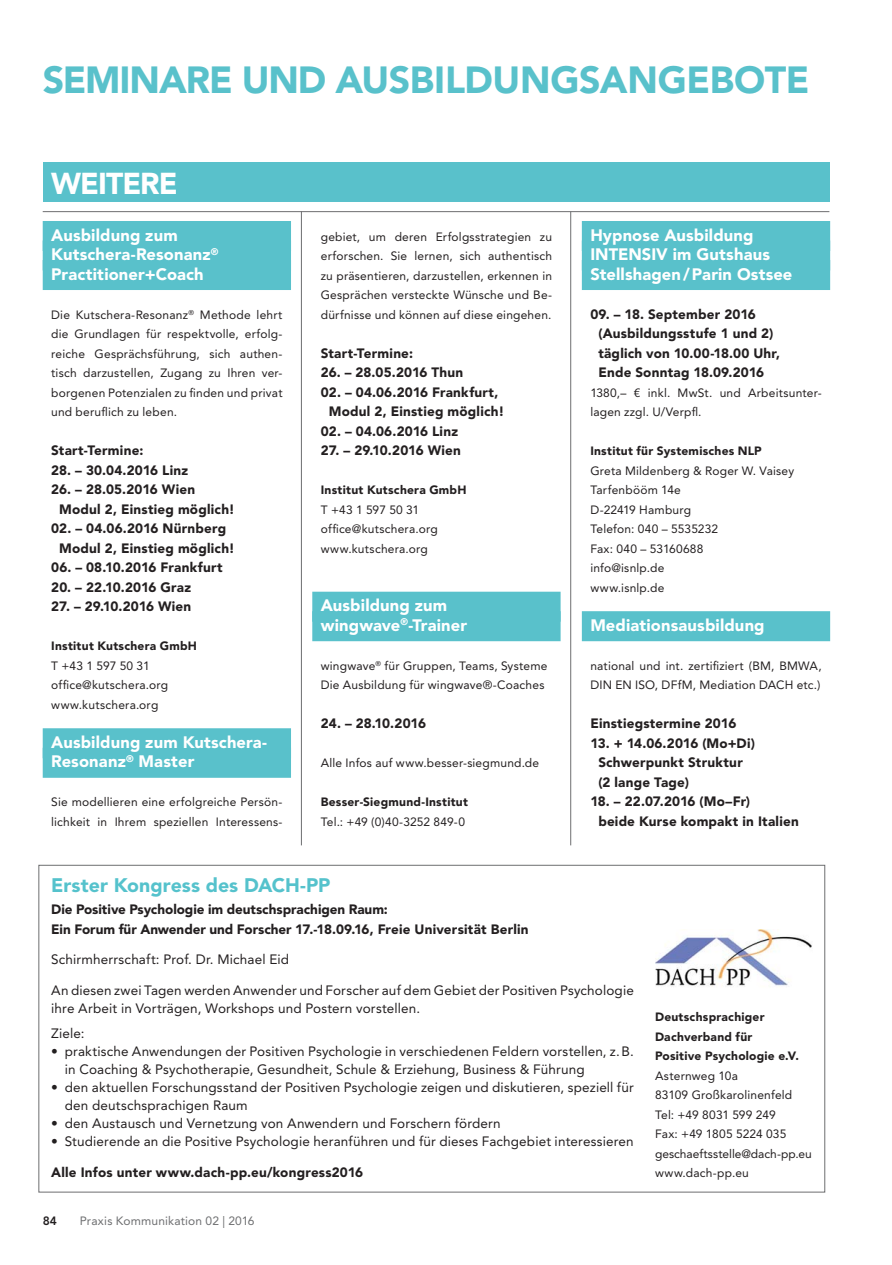
<style>
.page{position:relative;width:892px;height:1265px;background:#fff}
.page>*{position:absolute;margin:0;border:0;box-sizing:border-box;transform-origin:0 0}
.t1{font:900 37.5px "Avenir LT Std";letter-spacing:-.015em;color:#59c1cb}
.t2{font:900 30px "Avenir LT Std";letter-spacing:-.03em;color:#fff}
.t3{font:900 19.5px "Avenir LT Std";color:#55c2cc}
.t4{font:900 16.5px/19.5px "Avenir LT Std";letter-spacing:.01em;color:#fff}
.t5{font:13.5px/18px "Avenir LT Std";letter-spacing:.01em;color:#231f20}
.t6{font:900 13.5px/19.5px "Avenir LT Std";letter-spacing:.015em;color:#231f20}
.t7{font:900 13.5px/19.5px "Avenir LT Std";letter-spacing:-.005em;color:#231f20}
.t8{font:12px/19.5px "Avenir LT Std";letter-spacing:.015em;color:#231f20}
.t9{font:900 12px/19.5px "Avenir LT Std";letter-spacing:.02em;color:#231f20}
.t10{font:12px "Avenir LT Std";letter-spacing:.015em;color:#6d6e70}
.t11{font:800 12px "Avenir LT Std";color:#231f20}
</style>
<div class="page">
<hr style="left:301px;top:211px;width:1px;height:634px;background:#6d6e70">
<hr style="left:570px;top:211px;width:1px;height:634px;background:#6d6e70">
<hr style="left:43px;top:211px;width:786px;height:1px;background:#6d6e70">
<div style="left:43px;top:162px;width:786px;height:40px;background:#59c1cb"></div>
<div style="left:43px;top:221px;width:248px;height:30px;background:#59c1cb"></div>
<div style="left:43px;top:240px;width:248px;height:30px;background:#59c1cb"></div>
<div style="left:43px;top:260px;width:248px;height:30px;background:#59c1cb"></div>
<div style="left:43px;top:728px;width:248px;height:30px;background:#59c1cb"></div>
<div style="left:43px;top:747px;width:248px;height:30px;background:#59c1cb"></div>
<div style="left:312px;top:591px;width:249px;height:30px;background:#59c1cb"></div>
<div style="left:312px;top:611px;width:249px;height:30px;background:#59c1cb"></div>
<div style="left:582px;top:221px;width:248px;height:30px;background:#59c1cb"></div>
<div style="left:582px;top:240px;width:248px;height:30px;background:#59c1cb"></div>
<div style="left:582px;top:260px;width:248px;height:30px;background:#59c1cb"></div>
<div style="left:582px;top:611px;width:248px;height:30px;background:#59c1cb"></div>
<img style="left:655px;top:929px;width:157px;height:58px">
<h1 class="t1" style="left:43px;top:62px;width:768px">SEMINARE UND AUSBILDUNGSANGEBOTE</h1>
<h2 class="t2" style="left:51px;top:169px;width:128px">WEITERE</h2>
<h3 class="t4" style="left:51px;top:226px;width:169px">Ausbildung zum<br>Kutschera-Resonanz<sup>®<br></sup>Practitioner+Coach</h3>
<p class="t8" style="left:51px;top:305px;width:233px;text-align:justify">Die Kutschera-Resonanz<sup>®</sup> Methode lehrt die Grundlagen für respektvolle, erfolg&shy;reiche Gesprächsführung, sich authen&shy;tisch darzustellen, Zugang zu Ihren ver&shy;borgenen Potenzialen zu finden und privat und beruflich zu leben.</p>
<p class="t6" style="left:51px;top:441px;width:94px">Start-Termine:</p>
<p class="t6" style="left:51px;top:461px;width:139px">28. – 30.04.2016 Linz</p>
<p class="t6" style="left:59px;top:480px;width:177px;text-indent:-8px">26. – 28.05.2016 Wien<br>Modul 2, Einstieg möglich!</p>
<p class="t6" style="left:59px;top:519px;width:177px;text-indent:-8px">02. – 04.06.2016 Nürnberg<br>Modul 2, Einstieg möglich!</p>
<p class="t6" style="left:51px;top:558px;width:173px">06. – 08.10.2016 Frankfurt</p>
<p class="t6" style="left:51px;top:578px;width:142px">20. – 22.10.2016 Graz</p>
<p class="t6" style="left:51px;top:597px;width:142px">27. – 29.10.2016 Wien</p>
<p class="t9" style="left:51px;top:637px;width:147px">Institut Kutschera GmbH</p>
<p class="t8" style="left:51px;top:656px;width:118px">T +43 1 597 50 31 office@kutschera.org www.kutschera.org</p>
<h3 class="t4" style="left:51px;top:733px;width:217px">Ausbildung zum Kutschera-<br>Resonanz<sup>®</sup> Master</h3>
<p class="t8" style="left:51px;top:793px;width:233px">Sie modellieren eine erfolgreiche Persön&shy;lichkeit in Ihrem speziellen Interessens-</p>
<p class="t8" style="left:321px;top:227px;width:233px;text-align:justify">gebiet, um deren Erfolgsstrategien zu erforschen. Sie lernen, sich authentisch zu präsentieren, darzustellen, erkennen in Gesprächen versteckte Wünsche und Be&shy;dürfnisse und können auf diese ein gehen.</p>
<p class="t6" style="left:321px;top:344px;width:94px">Start-Termine:</p>
<p class="t6" style="left:321px;top:363px;width:144px">26. – 28.05.2016 Thun</p>
<p class="t6" style="left:321px;top:383px;width:185px;text-align:center">02. – 04.06.2016 Frankfurt,<br>Modul 2, Einstieg möglich!</p>
<p class="t6" style="left:321px;top:422px;width:139px">02. – 04.06.2016 Linz</p>
<p class="t6" style="left:321px;top:441px;width:142px">27. – 29.10.2016 Wien</p>
<p class="t9" style="left:321px;top:481px;width:147px">Institut Kutschera GmbH</p>
<p class="t8" style="left:321px;top:500px;width:118px">T +43 1 597 50 31 office@kutschera.org www.kutschera.org</p>
<h3 class="t4" style="left:321px;top:596px;width:148px">Ausbildung zum wingwave<sup>®</sup>-Trainer</h3>
<p class="t8" style="left:321px;top:656px;width:228px">wingwave<sup>®</sup> für Gruppen, Teams, Systeme<br>Die Ausbildung für wingwave®-Coaches</p>
<p class="t7" style="left:321px;top:714px;width:107px">24. – 28.10.2016</p>
<p class="t8" style="left:321px;top:754px;width:220px">Alle Infos auf www.besser‐siegmund.de</p>
<p class="t9" style="left:321px;top:793px;width:149px">Besser‐Siegmund‐Institut</p>
<p class="t8" style="left:321px;top:812px;width:146px">Tel.: +49 (0)40-3252 849-0</p>
<h3 class="t4" style="left:590px;top:226px;width:203px">Hypnose Ausbildung<br>INTENSIV im Gutshaus<br>Stellshagen / Parin Ostsee</h3>
<p class="t6" style="left:598px;top:305px;width:183px;text-indent:-8px">09. – 18. September 2016 (Ausbildungsstufe 1 und 2) täglich von 10.00-18.00 Uhr,<br>Ende Sonntag 18.09.2016</p>
<p class="t8" style="left:590px;top:383px;width:233px">1380,– € inkl. MwSt. und Arbeitsunter&shy;lagen zzgl. U/Verpfl.</p>
<p class="t9" style="left:590px;top:442px;width:173px">Institut für Systemisches NLP</p>
<p class="t8" style="left:590px;top:461px;width:205px">Greta Mildenberg &amp; Roger W. Vaisey<br>Tarfenbööm 14e<br>D-22419 Hamburg<br>Telefon: 040 – 5535232<br>Fax: 040 – 53160688<br>info@isnlp.de<br>www.isnlp.de</p>
<h3 class="t4" style="left:590px;top:616px;width:176px">Mediationsausbildung</h3>
<p class="t8" style="left:590px;top:656px;width:233px">national und int. zertifiziert (BM, BMWA,<br>DIN EN ISO, DFfM, Mediation DACH etc.)</p>
<p class="t6" style="left:590px;top:714px;width:147px">Einstiegstermine 2016</p>
<p class="t6" style="left:598px;top:734px;width:158px;text-indent:-8px">13. + 14.06.2016 (Mo+Di)<br>Schwerpunkt Struktur (2 lange Tage)</p>
<p class="t6" style="left:598px;top:792px;width:202px;text-indent:-8px">18. – 22.07.2016 (Mo–Fr)<br>beide Kurse kompakt in Italien</p>
<h3 class="t3" style="left:51px;top:876px;width:281px">Erster Kongress des DACH-PP</h3>
<p class="t7" style="left:51px;top:900px;width:479px">Die Positive Psychologie im deutschsprachigen Raum:<br>Ein Forum für Anwender und Forscher 17.-18.09.16, Freie Universität Berlin</p>
<p class="t5" style="left:51px;top:951px;width:239px">Schirmherrschaft: Prof. Dr. Michael Eid</p>
<p class="t5" style="left:51px;top:982px;width:584px">An diesen zwei Tagen werden Anwender und Forscher auf dem Gebiet der Positiven Psychologie ihre Arbeit in Vorträgen, Workshops und Postern vorstellen.</p>
<p class="t5" style="left:51px;top:1025px;width:35px">Ziele:</p>
<p class="t5" style="left:65px;top:1043px;width:570px;text-indent:-14px">• praktische Anwendungen der Positiven Psychologie in verschiedenen Feldern vorstellen, z. B. in Coaching &amp; Psychotherapie, Gesundheit, Schule &amp; Erziehung, Business &amp; Führung</p>
<p class="t5" style="left:65px;top:1079px;width:571px;text-indent:-14px">• den aktuellen Forschungsstand der Positiven Psychologie zeigen und diskutieren, speziell für den deutschsprachigen Raum</p>
<p class="t5" style="left:51px;top:1115px;width:451px">• den Austausch und Vernetzung von Anwendern und Forschern fördern</p>
<p class="t5" style="left:51px;top:1133px;width:584px">• Studierende an die Positive Psychologie heranführen und für dieses Fachgebiet interessieren</p>
<p class="t6" style="left:51px;top:1163px;width:314px">Alle Infos unter www.dach-pp.eu/kongress2016</p>
<p class="t11" style="left:43px;top:1215px;width:16px">84</p>
<p class="t10" style="left:80px;top:1215px;width:176px">Praxis Kommunikation 02 | 2016</p>
<p class="t9" style="left:655px;top:1007px;width:146px">Deutschsprachiger<br>Dachverband für<br>Positive Psychologie e.V.</p>
<p class="t8" style="left:655px;top:1066px;width:158px">Asternweg 10a<br>83109 Großkarolinenfeld<br>Tel: +49 8031 599 249<br>Fax: +49 1805 5224 035 geschaeftsstelle@dach-pp.eu www.dach-pp.eu</p>
</div>
